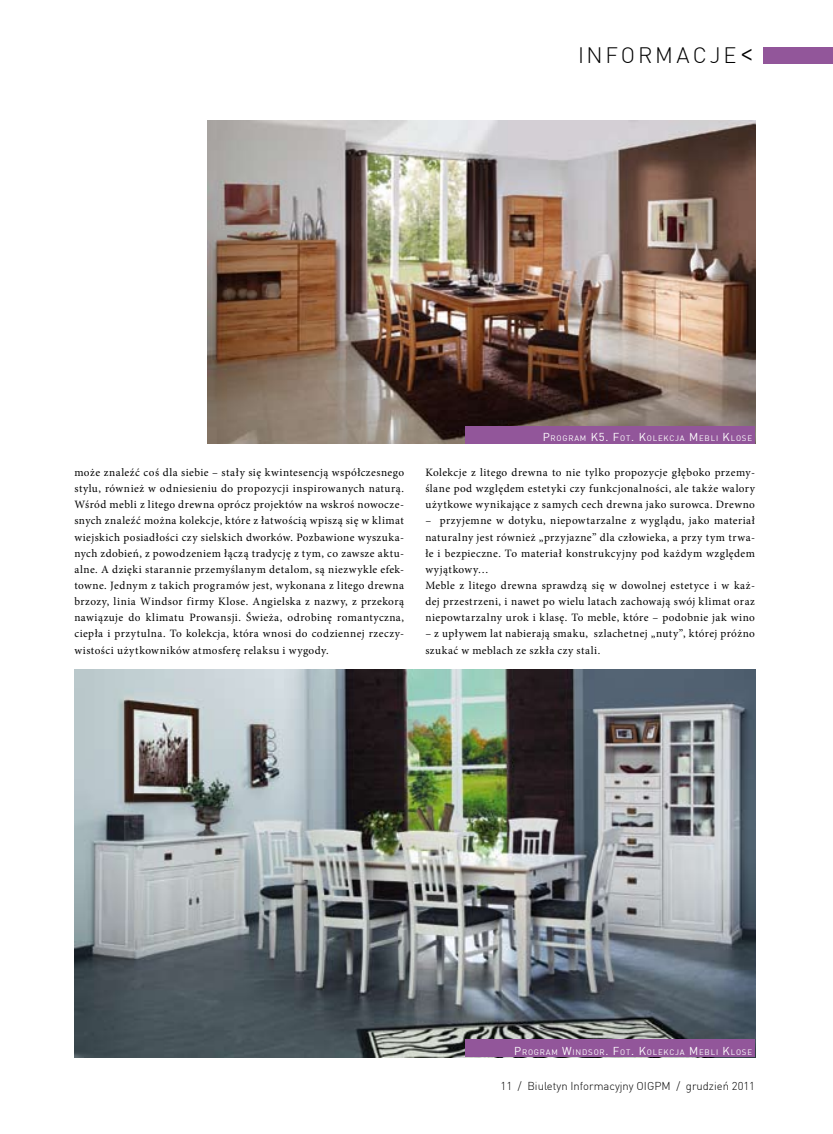
<style>
.page{position:relative;width:833px;height:1134px;background:#fff}
.page>*{position:absolute;margin:0;border:0;box-sizing:border-box;transform-origin:0 0}
.t1{font:300 21.88px "DINCE";letter-spacing:.13em;color:#000}
.t2{font:11.25px/16.1px "Minion Pro";letter-spacing:.04em;color:#000;text-align:justify}
.t3{font:300 11.25px "DINCE";color:#000}
.t4{font:7.88px "DINCE";letter-spacing:.1em;color:#fff}
.s1{font-size:31.25px}
.s2{font-size:11.25px}
</style>
<div class="page">
<div style="left:764px;top:47px;width:69px;height:16px;background:#92569a"></div>
<img style="left:207px;top:121px;width:548px;height:323px">
<img style="left:74px;top:670px;width:681px;height:387px">
<div style="left:465px;top:426px;width:290px;height:18px;background:#92569a"></div>
<div style="left:465px;top:1039px;width:290px;height:18px;background:#92569a"></div>
<h1 class="t1" style="left:578px;top:41px;width:178px">INFORMACJE<span class="s1">&lt;</span></h1>
<p class="t4" style="left:543px;top:433px;width:211px"><span class="s2">P</span>ROGRAM <span class="s2">K5. F</span>OT<span class="s2">. K</span>OLEKCJA <span class="s2">M</span> EBLI <span class="s2">K</span>LOSE</p>
<p class="t2" style="left:74px;top:464px;width:331px">może znaleźć coś dla siebie – stały się kwintesencją współczesnego stylu, również w odniesieniu do propozycji inspirowanych naturą.<br>Wśród mebli z litego drewna oprócz projektów na wskroś nowocze&shy;snych znaleźć można kolekcje, które z łatwością wpiszą się w klimat wiejskich posiadłości czy sielskich dworków. Pozbawione wyszuka&shy;nych zdobień, z powodzeniem łączą tradycję z tym, co zawsze aktu&shy;alne. A dzięki starannie przemyślanym detalom, są niezwykle efek&shy;towne. Jednym z takich programów jest, wykonana z litego drewna brzozy, linia Windsor firmy Klose. Angielska z nazwy, z przekorą nawiązuje do klimatu Prowansji. Świeża, odrobinę romantyczna, ciepła i przytulna. To kolekcja, która wnosi do codziennej rzeczy&shy;wistości użytkowników atmosferę relaksu i wygody.</p>
<p class="t2" style="left:425px;top:464px;width:331px">Kolekcje z litego drewna to nie tylko propozycje głęboko przemy&shy;ślane pod względem estetyki czy funkcjonalności, ale także walory użytkowe wynikające z samych cech drewna jako surowca. Drewno</p>
<p class="t2" style="left:425px;top:513px;width:331px;text-align:left">– przyjemne w dotyku, niepowtarzalne z wyglądu, jako materiał naturalny jest również „przyjazne” dla człowieka, a przy tym trwa&shy;łe i bezpieczne. To materiał konstrukcyjny pod każdym względem wyjątkowy…<br>Meble z litego drewna sprawdzą się w dowolnej estetyce i w każ&shy;dej przestrzeni, i nawet po wielu latach zachowają swój klimat oraz niepowtarzalny urok i klasę. To meble, które – podobnie jak wino</p>
<p class="t2" style="left:425px;top:626px;width:331px">– z upływem lat nabierają smaku, szlachetnej „nuty”, której próżno szukać w meblach ze szkła czy stali.</p>
<p class="t4" style="left:514px;top:1047px;width:239px"><span class="s2">P</span>ROGRAM <span class="s2">W</span>INDSOR<span class="s2">. F</span>OT<span class="s2">. K</span>OLEKCJA <span class="s2">M</span> EBLI <span class="s2">K</span>LOSE</p>
<p class="t3" style="left:500px;top:1079px;width:256px">11 / Biuletyn Informacyjny OIGPM / grudzień 2011</p>
</div>
